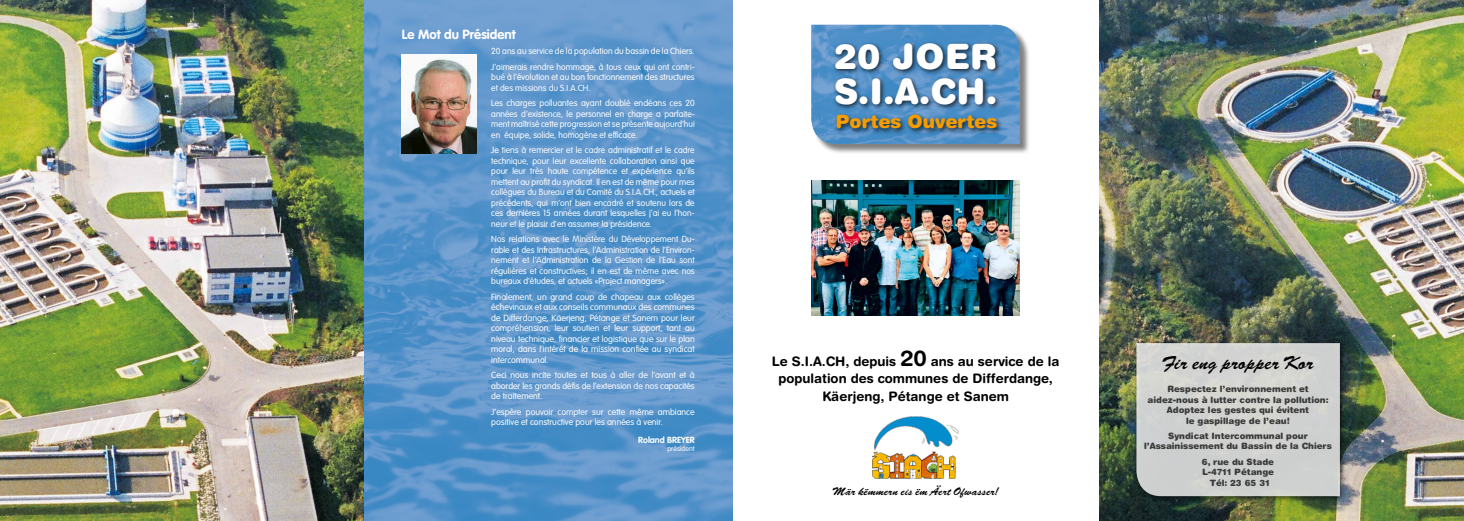
<style>
.page{position:relative;width:1464px;height:521px;background:#fff}
.page>*{position:absolute;margin:0;border:0;box-sizing:border-box;transform-origin:0 0}
.t1{font:900 35px/35px "Helvetica Rounded";color:#fff}
.t2{font:19.25px "Brush Scr D";color:#000}
.t3{font:900 18.38px "Helvetica Rounded";color:#f59c02}
.t4{font:700 13.12px/17.5px "Helvetica Rounded";color:#000;text-align:center}
.t5{font:700 13.12px "VAG Rounded";color:#fff}
.t6{font:11.38px "Brush Scr D";color:#000}
.t7{font:300 8.75px/10.5px "VAG Rounded";color:#fff;text-align:justify}
.t8{font:900 8.75px/10.5px "Helvetica Rounded";color:#3b3b3a;text-align:center}
.t9{font:700 8.75px "VAG Rounded";color:#fff}
.t10{font:300 7px "VAG Rounded";color:#fff}
.s1{font-size:21.88px}
</style>
<div class="page">
<img style="left:1099px;top:0;width:364px;height:521px">
<img style="left:0;top:0;width:365px;height:521px">
<div style="left:812px;top:25px;width:217px;height:129px;background:#000;opacity:.5"></div>
<img style="left:811px;top:25px;width:208px;height:119px">
<img style="left:811px;top:180px;width:208px;height:135px">
<div style="left:832px;top:40px;width:171px;height:95px;background:#000;opacity:.75"></div>
<img style="left:872px;top:416px;width:86px;height:63px">
<svg style="left:365px;top:0;width:367px;height:521px;background:#5b95cb"></svg>
<img style="left:402px;top:55px;width:74px;height:99px">
<div style="left:1133px;top:340px;width:213px;height:163px;background:#000;opacity:.75"></div>
<svg style="left:1136px;top:343px;width:203px;height:153px;background:#cdcecd"></svg>
<h3 class="t5" style="left:402px;top:26px;width:115px">Le Mot du Président</h3>
<p class="t7" style="left:491px;top:43px;width:205px;line-height:15.5px">20 ans au service de la population du bassin de la Chiers.<br>J’aimerais rendre hommage, à tous ceux qui ont contri-</p>
<p class="t7" style="left:491px;top:72px;width:205px">bué à l’évolution et au bon fonctionnement des structures et des missions du S.I.A.CH.</p>
<p class="t7" style="left:491px;top:98px;width:205px">Les charges polluantes ayant doublé endéans ces 20 années d’existence, le personnel en charge a parfaite&shy;ment maîtrisé cette progression et se présente aujourd’hui en équipe, solide, homogène et efficace.</p>
<p class="t7" style="left:491px;top:145px;width:205px">Je tiens à remercier et le cadre administratif et le cadre technique, pour leur excellente collaboration ainsi que pour leur très haute compétence et expérience qu’ils mettent au profit du syndicat. Il en est de même pour mes collègues du Bureau et du Comité du S.I.A.CH., actuels et précédents, qui m’ont bien encadré et soutenu lors de ces dernières 15 années durant lesquelles j’ai eu l’hon&shy;neur et le plaisir d’en assumer la présidence.</p>
<p class="t7" style="left:491px;top:234px;width:205px">Nos relations avec le Ministère du Développement Du&shy;rable et des Infrastructures, l’Administration de l’Environ&shy;nement et l’Administration de la Gestion de l’Eau sont régulières et constructives; il en est de même avec nos bureaux d’études, et actuels «Project managers».</p>
<p class="t7" style="left:491px;top:291px;width:205px">Finalement, un grand coup de chapeau aux collèges échevinaux et aux conseils communaux des communes de Differdange, Käerjeng, Pétange et Sanem pour leur compréhension, leur soutien et leur support, tant au niveau technique, financier et logistique que sur le plan moral, dans l’intérêt de la mission confiée au syndicat intercommunal.</p>
<p class="t7" style="left:491px;top:370px;width:205px">Ceci nous incite toutes et tous à aller de l’avant et à aborder les grands défis de l’extension de nos capacités de traitement.</p>
<p class="t7" style="left:491px;top:406px;width:205px">J’espère pouvoir compter sur cette même ambiance positive et constructive pour les années à venir.</p>
<p class="t9" style="left:638px;top:435px;width:58px">Roland BREYER</p>
<p class="t10" style="left:667px;top:445px;width:29px">président</p>
<h1 class="t1" style="left:833px;top:38px;width:165px">20 JOER<br>S.I.A.CH.</h1>
<h3 class="t3" style="left:835px;top:110px;width:163px">Portes Ouvertes</h3>
<h3 class="t4" style="left:771px;top:352px;width:289px">Le S.I.A.CH, depuis <span class="s1">20</span> ans au service de la population des communes de Differdange,<br>Käerjeng, Pétange et Sanem</h3>
<h3 class="t6" style="left:832px;top:485px;width:167px">Mär këmmern eis ëm Äert Ofwasser!</h3>
<h2 class="t2" style="left:1162px;top:352px;width:152px">Fir eng propper Kor</h2>
<p class="t8" style="left:1147px;top:383px;width:182px">Respectez l’environnement et aidez-nous à lutter contre la pollution:<br>Adoptez les gestes qui évitent<br>le gaspillage de l’eau!</p>
<p class="t8" style="left:1144px;top:430px;width:189px">Syndicat Intercommunal pour l’Assainissement du Bassin de la Chiers</p>
<p class="t8" style="left:1201px;top:456px;width:74px">6, rue du Stade<br>L-4711 Pétange<br>Tél: 23 65 31</p>
</div>
